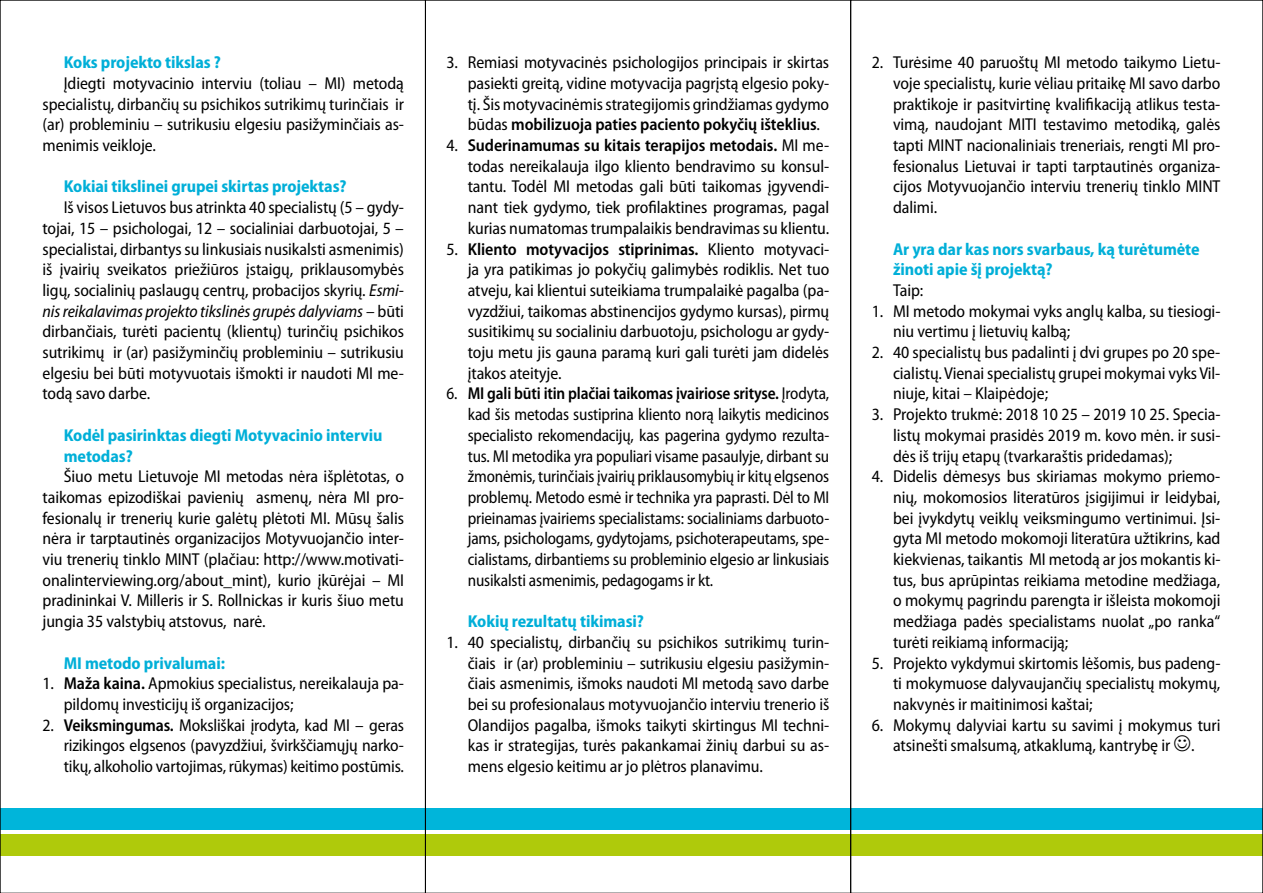
<style>
.page{position:relative;width:1263px;height:893px;background:#fff}
.page>*{position:absolute;margin:0;border:0;box-sizing:border-box;transform-origin:0 0}
.t1{font:semi-condensed 17.25px/20.7px "Myriad Pro";letter-spacing:-.005em;color:#000;text-align:justify}
.t2{font:semi-condensed 17.25px/20.7px "Myriad Pro";letter-spacing:-.005em;color:#000;text-align:justify;scale:.96 1}
.t3{font:700 semi-condensed 17.25px/20.7px "Myriad Pro";letter-spacing:-.005em;color:#00afd8}
.s1{font-style:italic}
.s2{font-weight:600}
</style>
<div class="page">
<div style="left:0;top:808px;width:1263px;height:21px;background:#00b5da"></div>
<div style="left:0;top:834px;width:1263px;height:22px;background:#afca0b"></div>
<p class="t3" style="left:64px;top:52px;width:159px">Koks projekto tikslas ?</p>
<p class="t1" style="left:43px;top:73px;width:363px;text-indent:21px">Įdiegti motyvacinio interviu (toliau – MI) metodą specialistų, dirbančių su psichikos sutrikimų turinčiais ir (ar) probleminiu – sutrikusiu elgesiu pasižyminčiais as&shy;menimis veikloje.</p>
<p class="t3" style="left:64px;top:176px;width:284px">Kokiai tikslinei grupei skirtas projektas?</p>
<p class="t1" style="left:43px;top:197px;width:363px;text-indent:21px">Iš visos Lietuvos bus atrinkta 40 specialistų (5 – gydy&shy;tojai, 15 – psichologai, 12 – socialiniai darbuotojai, 5 – specialistai, dirbantys su linkusiais nusikalsti asmenimis) iš įvairių sveikatos priežiūros įstaigų, priklausomybės ligų, socialinių paslaugų centrų, probacijos skyrių. <span class="s1">Esmi&shy;nis reikalavimas projekto tikslinės grupės dalyviams</span> – būti dirbančiais, turėti pacientų (klientų) turinčių psichikos sutrikimų ir (ar) pasižyminčių probleminiu – sutrikusiu elgesiu bei būti motyvuotais išmokti ir naudoti MI me&shy;todą savo darbe.</p>
<p class="t3" style="left:64px;top:424px;width:320px">Kodėl pasirinktas diegti Motyvacinio interviu metodas?</p>
<p class="t1" style="left:43px;top:466px;width:363px;text-indent:21px">Šiuo metu Lietuvoje MI metodas nėra išplėtotas, o taikomas epizodiškai pavienių asmenų, nėra MI pro&shy;fesionalų ir trenerių kurie galėtų plėtoti MI. Mūsų šalis nėra ir tarptautinės organizacijos Motyvuojančio inter&shy;viu trenerių tinklo MINT (plačiau: http://www.motivati&shy;onalinterviewing.org/about_mint), kurio įkūrėjai – MI pradininkai V. Milleris ir S. Rollnickas ir kuris šiuo metu jungia 35 valstybių atstovus, narė.</p>
<p class="t3" style="left:64px;top:652px;width:163px">MI metodo privalumai:</p>
<p class="t1" style="left:64px;top:673px;width:342px;text-indent:-21px">1. <span class="s2">Maža kaina.</span> Apmokius specialistus, nereikalauja pa&shy;pildomų investicijų iš organizacijos;</p>
<p class="t1" style="left:64px;top:714px;width:342px;text-indent:-21px">2. <span class="s2">Veiksmingumas.</span> Moksliškai įrodyta, kad MI – geras rizikingos elgsenos (pavyzdžiui, švirkščiamųjų narko&shy;tikų, alkoholio vartojimas, rūkymas) keitimo postūmis.</p>
<p class="t1" style="left:468px;top:52px;width:363px;text-indent:-21px">3. Remiasi motyvacinės psichologijos principais ir skirtas pasiekti greitą, vidine motyvacija pagrįstą elgesio poky&shy;tį. Šis motyvacinėmis strategijomis grindžiamas gydymo būdas <span class="s2">mobilizuoja paties paciento pokyčių išteklius</span>.</p>
<p class="t1" style="left:468px;top:135px;width:363px;text-indent:-21px">4. <span class="s2">Suderinamumas su kitais terapijos metodais.</span> MI me&shy;todas nereikalauja ilgo kliento bendravimo su konsul&shy;tantu. Todėl MI metodas gali būti taikomas įgyvendi&shy;nant tiek gydymo, tiek profilaktines programas, pagal kurias numatomas trumpalaikis bendravimas su klientu.</p>
<p class="t1" style="left:468px;top:238px;width:363px;text-indent:-21px">5. <span class="s2">Kliento motyvacijos stiprinimas.</span> Kliento motyvaci&shy;ja yra patikimas jo pokyčių galimybės rodiklis. Net tuo atveju, kai klientui suteikiama trumpalaikė pagalba (pa&shy;vyzdžiui, taikomas abstinencijos gydymo kursas), pirmų susitikimų su socialiniu darbuotoju, psichologu ar gydy&shy;toju metu jis gauna paramą kuri gali turėti jam didelės įtakos ateityje.</p>
<p class="t2" style="left:468px;top:383px;width:378px;text-indent:-21px">6. <span class="s2">MI gali būti itin plačiai taikomas įvairiose srityse.</span> Įrodyta, kad šis metodas sustiprina kliento norą laikytis medicinos specialisto rekomendacijų, kas pagerina gydymo rezulta&shy;tus. MI metodika yra populiari visame pasaulyje, dirbant su žmonėmis, turinčiais įvairių priklausomybių ir kitų elgsenos problemų. Metodo esmė ir technika yra paprasti. Dėl to MI prieinamas įvairiems specialistams: socialiniams darbuoto&shy;jams, psichologams, gydytojams, psichoterapeutams, spe&shy;cialistams, dirbantiems su probleminio elgesio ar linkusiais nusikalsti asmenimis, pedagogams ir kt.</p>
<p class="t3" style="left:468px;top:610px;width:178px">Kokių rezultatų tikimasi?</p>
<p class="t1" style="left:468px;top:631px;width:363px;text-indent:-21px">1. 40 specialistų, dirbančių su psichikos sutrikimų turin&shy;čiais ir (ar) probleminiu – sutrikusiu elgesiu pasižymin&shy;čiais asmenimis, išmoks naudoti MI metodą savo darbe bei su profesionalaus motyvuojančio interviu trenerio iš Olandijos pagalba, išmoks taikyti skirtingus MI techni&shy;kas ir strategijas, turės pakankamai žinių darbui su as&shy;mens elgesio keitimu ar jo plėtros planavimu.</p>
<p class="t1" style="left:893px;top:52px;width:329px;text-indent:-21px">2. Turėsime 40 paruoštų MI metodo taikymo Lietu&shy;voje specialistų, kurie vėliau pritaikę MI savo darbo praktikoje ir pasitvirtinę kvalifikaciją atlikus testa&shy;vimą, naudojant MITI testavimo metodiką, galės tapti MINT nacionaliniais treneriais, rengti MI pro&shy;fesionalus Lietuvai ir tapti tarptautinės organiza&shy;cijos Motyvuojančio interviu trenerių tinklo MINT dalimi.</p>
<p class="t3" style="left:893px;top:238px;width:308px">Ar yra dar kas nors svarbaus, ką turėtumėte žinoti apie šį projektą?</p>
<p class="t1" style="left:893px;top:280px;width:32px">Taip:</p>
<p class="t1" style="left:893px;top:300px;width:329px;text-indent:-21px">1. MI metodo mokymai vyks anglų kalba, su tiesiogi&shy;niu vertimu į lietuvių kalbą;</p>
<p class="t1" style="left:893px;top:342px;width:329px;text-indent:-21px">2. 40 specialistų bus padalinti į dvi grupes po 20 spe&shy;cialistų. Vienai specialistų grupei mokymai vyks Vil&shy;niuje, kitai – Klaipėdoje;</p>
<p class="t1" style="left:893px;top:404px;width:329px;text-indent:-21px">3. Projekto trukmė: 2018 10 25 – 2019 10 25. Specia&shy;listų mokymai prasidės 2019 m. kovo mėn. ir susi&shy;dės iš trijų etapų (tvarkaraštis pridedamas);</p>
<p class="t1" style="left:893px;top:466px;width:329px;text-indent:-21px">4. Didelis dėmesys bus skiriamas mokymo priemo&shy;nių, mokomosios literatūros įsigijimui ir leidybai, bei įvykdytų veiklų veiksmingumo vertinimui. Įsi&shy;gyta MI metodo mokomoji literatūra užtikrins, kad kiekvienas, taikantis MI metodą ar jos mokantis ki&shy;tus, bus aprūpintas reikiama metodine medžiaga, o mokymų pagrindu parengta ir išleista mokomoji medžiaga padės specialistams nuolat „po ranka“ turėti reikiamą informaciją;</p>
<p class="t1" style="left:893px;top:652px;width:329px;text-indent:-21px">5. Projekto vykdymui skirtomis lėšomis, bus padeng&shy;ti mokymuose dalyvaujančių specialistų mokymų, nakvynės ir maitinimosi kaštai;</p>
<p class="t1" style="left:872px;top:714px;width:350px;text-align:center">6. Mokymų dalyviai kartu su savimi į mokymus turi atsinešti smalsumą, atkaklumą, kantrybę ir .</p>
</div>
